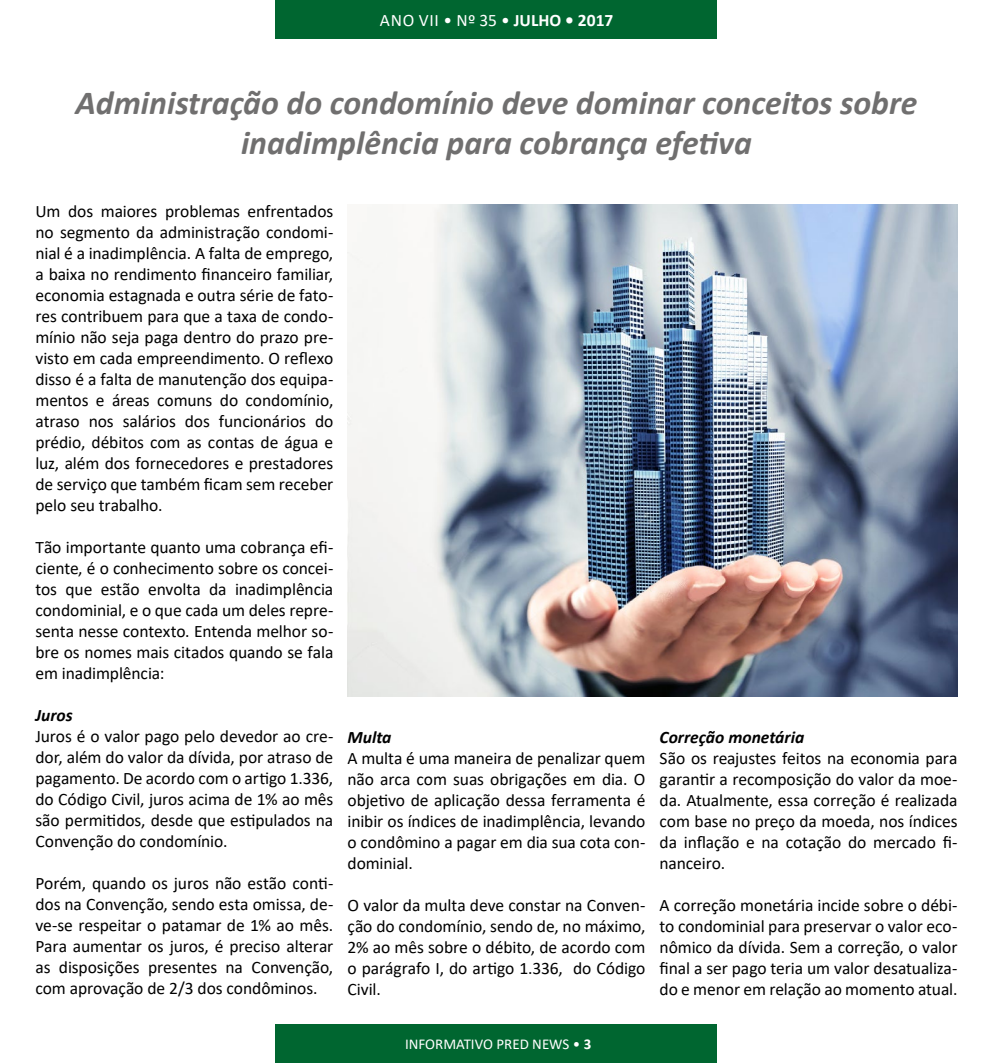
<style>
.page{position:relative;width:993px;height:1063px;background:#fff}
.page>*{position:absolute;margin:0;border:0;box-sizing:border-box;transform-origin:0 0}
.t1{font:italic 700 33.75px/40.5px "Calibri";color:#706f6f;text-align:center}
.t2{font:17.5px/21px "Calibri";letter-spacing:-.005em;color:#000;text-align:justify}
.t3{font:italic 700 17.5px "Calibri";color:#000}
.t4{font:17.5px "Calibri";letter-spacing:.04em;color:#fff}
.t5{font:15px "Calibri";color:#fff}
.s1{font-weight:700}
</style>
<div class="page">
<div style="left:276px;top:1024px;width:440px;height:39px;background:#006630"></div>
<div style="left:276px;top:0;width:440px;height:39px;background:#006630"></div>
<img style="left:347px;top:204px;width:610px;height:492px">
<p class="t4" style="left:380px;top:8px;width:235px">ANO VII • Nº 35 • <span class="s1">JULHO • 2017</span></p>
<h1 class="t1" style="left:75px;top:81px;width:843px">Administração do condomínio deve dominar conceitos sobre inadimplência para cobrança efetiva</h1>
<p class="t2" style="left:35px;top:201px;width:299px">Um dos maiores problemas enfrentados no segmento da administração condomi&shy;nial é a inadimplência. A falta de emprego, a baixa no rendimento financeiro familiar, economia estagnada e outra série de fato&shy;res contribuem para que a taxa de condo&shy;mínio não seja paga dentro do prazo pre&shy;visto em cada empreendimento. O reflexo disso é a falta de manutenção dos equipa&shy;mentos e áreas comuns do condomínio, atraso nos salários dos funcionários do prédio, débitos com as contas de água e luz, além dos fornecedores e prestadores de serviço que também ficam sem receber pelo seu trabalho.</p>
<p class="t2" style="left:35px;top:537px;width:299px">Tão importante quanto uma cobrança efi&shy;ciente, é o conhecimento sobre os concei&shy;tos que estão envolta da inadimplência condominial, e o que cada um deles repre&shy;senta nesse contexto. Entenda melhor so&shy;bre os nomes mais citados quando se fala em inadimplência:</p>
<p class="t3" style="left:35px;top:703px;width:39px">Juros</p>
<p class="t2" style="left:35px;top:726px;width:299px">Juros é o valor pago pelo devedor ao cre&shy;dor, além do valor da dívida, por atraso de pagamento. De acordo com o artigo 1.336, do Código Civil, juros acima de 1% ao mês são permitidos, desde que estipulados na Convenção do condomínio.</p>
<p class="t2" style="left:35px;top:873px;width:299px">Porém, quando os juros não estão conti&shy;dos na Convenção, sendo esta omissa, de&shy;ve-se respeitar o patamar de 1% ao mês.<br>Para aumentar os juros, é preciso alterar as disposições presentes na Convenção, com aprovação de 2/3 dos condôminos.</p>
<p class="t3" style="left:347px;top:725px;width:45px">Multa</p>
<p class="t2" style="left:347px;top:747px;width:299px">A multa é uma maneira de penalizar quem não arca com suas obrigações em dia. O objetivo de aplicação dessa ferramenta é inibir os índices de inadimplência, levando o condômino a pagar em dia sua cota con&shy;dominial.</p>
<p class="t2" style="left:347px;top:894px;width:299px">O valor da multa deve constar na Conven&shy;ção do condomínio, sendo de, no máximo, 2% ao mês sobre o débito, de acordo com o parágrafo I, do artigo 1.336, do Código Civil.</p>
<p class="t3" style="left:659px;top:725px;width:146px">Correção monetária</p>
<p class="t2" style="left:659px;top:747px;width:299px">São os reajustes feitos na economia para garantir a recomposição do valor da moe&shy;da. Atualmente, essa correção é realizada com base no preço da moeda, nos índices da inflação e na cotação do mercado fi&shy;nanceiro.</p>
<p class="t2" style="left:659px;top:894px;width:299px">A correção monetária incide sobre o débi&shy;to condominial para preservar o valor eco&shy;nômico da dívida. Sem a correção, o valor final a ser pago teria um valor desatualiza&shy;do e menor em relação ao momento atual.</p>
<p class="t5" style="left:405px;top:1034px;width:188px">INFORMATIVO PRED NEWS • <span class="s1">3</span></p>
</div>
